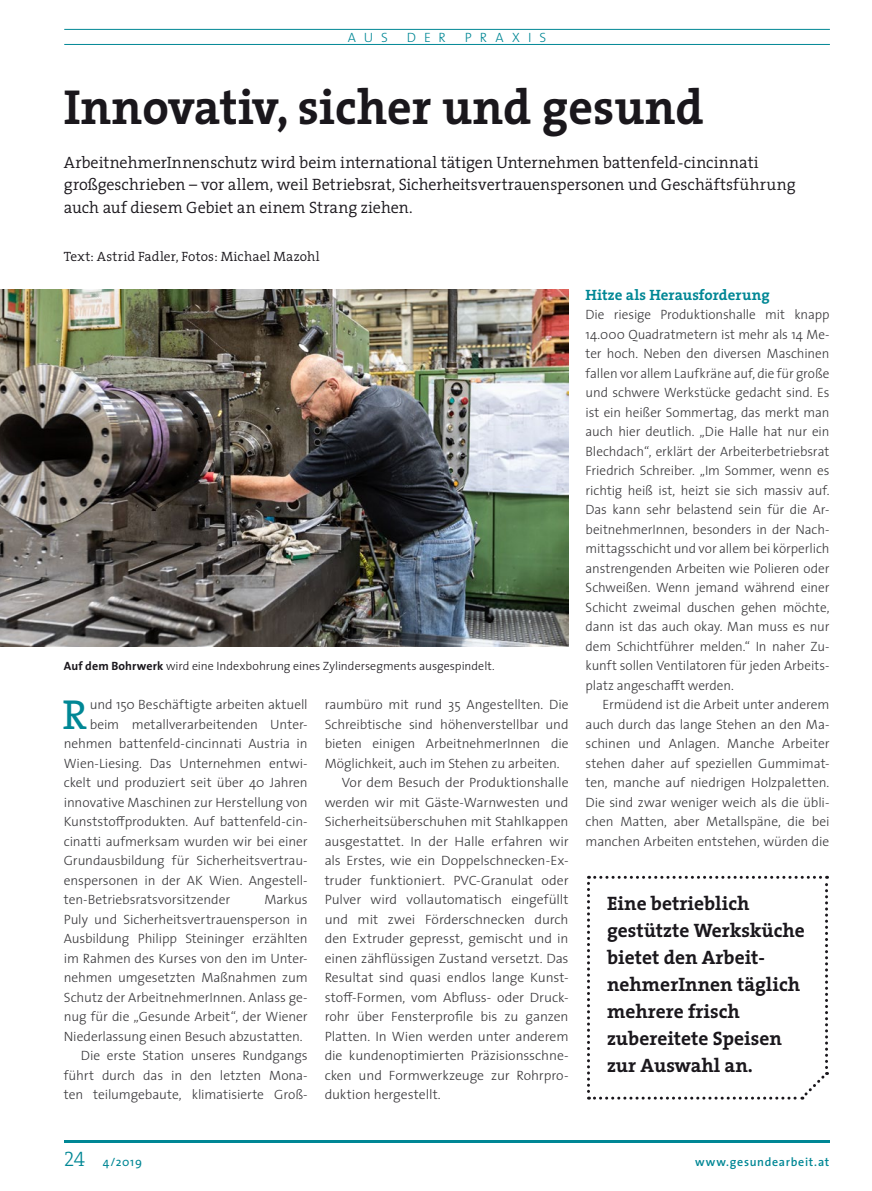
<style>
.page{position:relative;width:872px;height:1191px;background:#fff}
.page>*{position:absolute;margin:0;border:0;box-sizing:border-box;transform-origin:0 0}
.t1{font:700 49.5px "The Serif";color:#1a171c}
.t2{font:42.45px "The Serif";color:#008795}
.t3{font:700 19.5px/27px "The Serif";color:#1a171c}
.t4{font:300 16.5px/22.5px "The Serif";color:#1a171c}
.t5{font:700 15px "The Serif";color:#008795}
.t6{font:300 13.5px/19.5px "The Sans";letter-spacing:-.005em;color:#38373a;text-align:justify}
.t7{font:300 13.5px "The Serif";letter-spacing:.01em;color:#1a171c}
.t8{font:300 13.5px "The Sans";letter-spacing:.59em;color:#008795}
.t9{font:300 12px "The Sans";color:#1a171c}
.t10{font:600 12px "The Sans";letter-spacing:.06em;color:#008795}
.t11{font:12px "The Sans";color:#008795}
.s1{font-weight:700}
.s2{font-family:"The Serif Light Caps";font-size:21px}
</style>
<div class="page">
<hr style="left:64px;top:1140px;width:765px;height:2px;background:#008795">
<hr style="left:64px;top:29px;width:766px;height:1px;background:#008795">
<hr style="left:64px;top:44px;width:766px;height:1px;background:#008795">
<img style="left:0;top:289px;width:568px;height:357px">
<svg style="left:587px;top:875px;width:241px;height:224px"></svg>
<p class="t8" style="left:348px;top:26px;width:42px">AUS</p>
<p class="t8" style="left:407px;top:26px;width:41px">DER</p>
<p class="t8" style="left:465px;top:26px;width:83px">PRAXIS</p>
<h1 class="t1" style="left:64px;top:66px;width:641px">Innovativ, sicher und gesund</h1>
<p class="t4" style="left:64px;top:150px;width:733px">ArbeitnehmerInnenschutz wird beim international tätigen Unternehmen battenfeld-cincinnati großgeschrieben – vor allem, weil Betriebsrat, Sicherheitsvertrauenspersonen und Geschäftsführung auch auf diesem Gebiet an einem Strang ziehen.</p>
<p class="t7" style="left:64px;top:245px;width:257px">Text: Astrid Fadler, Fotos: Michael Mazohl</p>
<p class="t9" style="left:64px;top:656px;width:432px"><span class="s1">Auf dem Bohrwerk</span> wird eine Indexbohrung eines Zylindersegments ausgespindelt.</p>
<h2 class="t2" style="left:63px;top:679px;width:26px">R</h2>
<p class="t6" style="left:90px;top:694px;width:219px">und 150 Beschäftigte arbeiten aktuell</p>
<p class="t6" style="left:90px;top:714px;width:219px">beim metallverarbeitenden Unter-</p>
<p class="t6" style="left:64px;top:733px;width:245px">nehmen battenfeld-cincinnati Austria in</p>
<p class="t6" style="left:64px;top:753px;width:245px">Wien-Liesing. Das Unternehmen entwi-</p>
<p class="t6" style="left:64px;top:772px;width:245px">ckelt und produziert seit über 40 Jahren</p>
<p class="t6" style="left:64px;top:792px;width:245px">innovative Maschinen zur Herstellung von</p>
<p class="t6" style="left:64px;top:811px;width:245px">Kunststoffprodukten. Auf battenfeld-cin-</p>
<p class="t6" style="left:64px;top:831px;width:245px">cinatti aufmerksam wurden wir bei einer</p>
<p class="t6" style="left:64px;top:850px;width:245px">Grundausbildung für Sicherheitsvertrau-</p>
<p class="t6" style="left:64px;top:870px;width:245px">enspersonen in der AK Wien. Angestell-</p>
<p class="t6" style="left:64px;top:889px;width:168px">ten-Betriebsratsvorsitzender</p>
<p class="t6" style="left:264px;top:889px;width:45px">Markus</p>
<p class="t6" style="left:64px;top:909px;width:245px">Puly und Sicherheitsvertrauensperson in</p>
<p class="t6" style="left:64px;top:928px;width:245px">Ausbildung Philipp Steininger erzählten</p>
<p class="t6" style="left:64px;top:948px;width:245px">im Rahmen des Kurses von den im Unter-</p>
<p class="t6" style="left:64px;top:967px;width:245px">nehmen umgesetzten Maßnahmen zum</p>
<p class="t6" style="left:64px;top:987px;width:245px">Schutz der ArbeitnehmerInnen. Anlass ge-</p>
<p class="t6" style="left:64px;top:1006px;width:245px">nug für die „Gesunde Arbeit“, der Wiener</p>
<p class="t6" style="left:64px;top:1026px;width:240px">Niederlassung einen Besuch abzustatten.</p>
<p class="t6" style="left:81px;top:1045px;width:228px">Die erste Station unseres Rundgangs</p>
<p class="t6" style="left:64px;top:1065px;width:245px">führt durch das in den letzten Mona-</p>
<p class="t6" style="left:64px;top:1084px;width:245px">ten teilumgebaute, klimatisierte Groß-</p>
<p class="t6" style="left:325px;top:694px;width:245px">raumbüro mit rund 35 Angestellten. Die</p>
<p class="t6" style="left:325px;top:714px;width:245px">Schreibtische sind höhenverstellbar und</p>
<p class="t6" style="left:325px;top:733px;width:245px">bieten einigen ArbeitnehmerInnen die</p>
<p class="t6" style="left:325px;top:753px;width:236px">Möglichkeit, auch im Stehen zu arbeiten.</p>
<p class="t6" style="left:342px;top:772px;width:228px">Vor dem Besuch der Produktionshalle</p>
<p class="t6" style="left:325px;top:792px;width:245px">werden wir mit Gäste-Warnwesten und</p>
<p class="t6" style="left:325px;top:811px;width:245px">Sicherheitsüberschuhen mit Stahlkappen</p>
<p class="t6" style="left:325px;top:831px;width:245px">ausgestattet. In der Halle erfahren wir</p>
<p class="t6" style="left:325px;top:850px;width:245px">als Erstes, wie ein Doppelschnecken-Ex-</p>
<p class="t6" style="left:325px;top:870px;width:245px">truder funktioniert. PVC-Granulat oder</p>
<p class="t6" style="left:325px;top:889px;width:245px">Pulver wird vollautomatisch eingefüllt</p>
<p class="t6" style="left:325px;top:909px;width:245px">und mit zwei Förderschnecken durch</p>
<p class="t6" style="left:325px;top:928px;width:245px">den Extruder gepresst, gemischt und in</p>
<p class="t6" style="left:325px;top:948px;width:245px">einen zähflüssigen Zustand versetzt. Das</p>
<p class="t6" style="left:325px;top:967px;width:245px">Resultat sind quasi endlos lange Kunst-</p>
<p class="t6" style="left:325px;top:987px;width:245px">stoff-Formen, vom Abfluss- oder Druck-</p>
<p class="t6" style="left:325px;top:1006px;width:245px">rohr über Fensterprofile bis zu ganzen</p>
<p class="t6" style="left:325px;top:1026px;width:245px">Platten. In Wien werden unter anderem</p>
<p class="t6" style="left:325px;top:1045px;width:245px">die kundenoptimierten Präzisionsschne-</p>
<p class="t6" style="left:325px;top:1065px;width:245px">cken und Formwerkzeuge zur Rohrpro-</p>
<p class="t6" style="left:325px;top:1084px;width:118px">duktion hergestellt.</p>
<p class="t5" style="left:585px;top:282px;width:186px">Hitze als Herausforderung</p>
<p class="t6" style="left:585px;top:304px;width:245px">Die riesige Produktionshalle mit knapp 14.000 Quadratmetern ist mehr als 14 Me&shy;ter hoch. Neben den diversen Maschinen fallen vor allem Laufkräne auf, die für große und schwere Werkstücke gedacht sind. Es ist ein heißer Sommertag, das merkt man auch hier deutlich. „Die Halle hat nur ein Blechdach“, erklärt der Arbeiterbetriebsrat Friedrich Schreiber. „Im Sommer, wenn es richtig heiß ist, heizt sie sich massiv auf.<br>Das kann sehr belastend sein für die Ar&shy;beitnehmerInnen, besonders in der Nach&shy;mittagsschicht und vor allem bei körperlich anstrengenden Arbeiten wie Polieren oder Schweißen. Wenn jemand während einer Schicht zweimal duschen gehen möchte, dann ist das auch okay. Man muss es nur dem Schichtführer melden.“ In naher Zu&shy;kunft sollen Ventilatoren für jeden Arbeits&shy;platz angeschafft werden.</p>
<p class="t6" style="left:585px;top:694px;width:245px;text-indent:17px">Ermüdend ist die Arbeit unter anderem auch durch das lange Stehen an den Ma&shy;schinen und Anlagen. Manche Arbeiter stehen daher auf speziellen Gummimat&shy;ten, manche auf niedrigen Holzpaletten.<br>Die sind zwar weniger weich als die übli&shy;chen Matten, aber Metallspäne, die bei manchen Arbeiten entstehen, würden die</p>
<h3 class="t3" style="left:607px;top:889px;width:199px">Eine betrieblich gestützte Werksküche bietet den Arbeit&shy;nehmerInnen täglich mehrere frisch zubereitete Speisen zur Auswahl an.</h3>
<p class="t11" style="left:64px;top:1151px;width:80px"><span class="s2">24</span> 4/2019</p>
<p class="t10" style="left:695px;top:1151px;width:136px">www.gesundearbeit.at</p>
</div>
